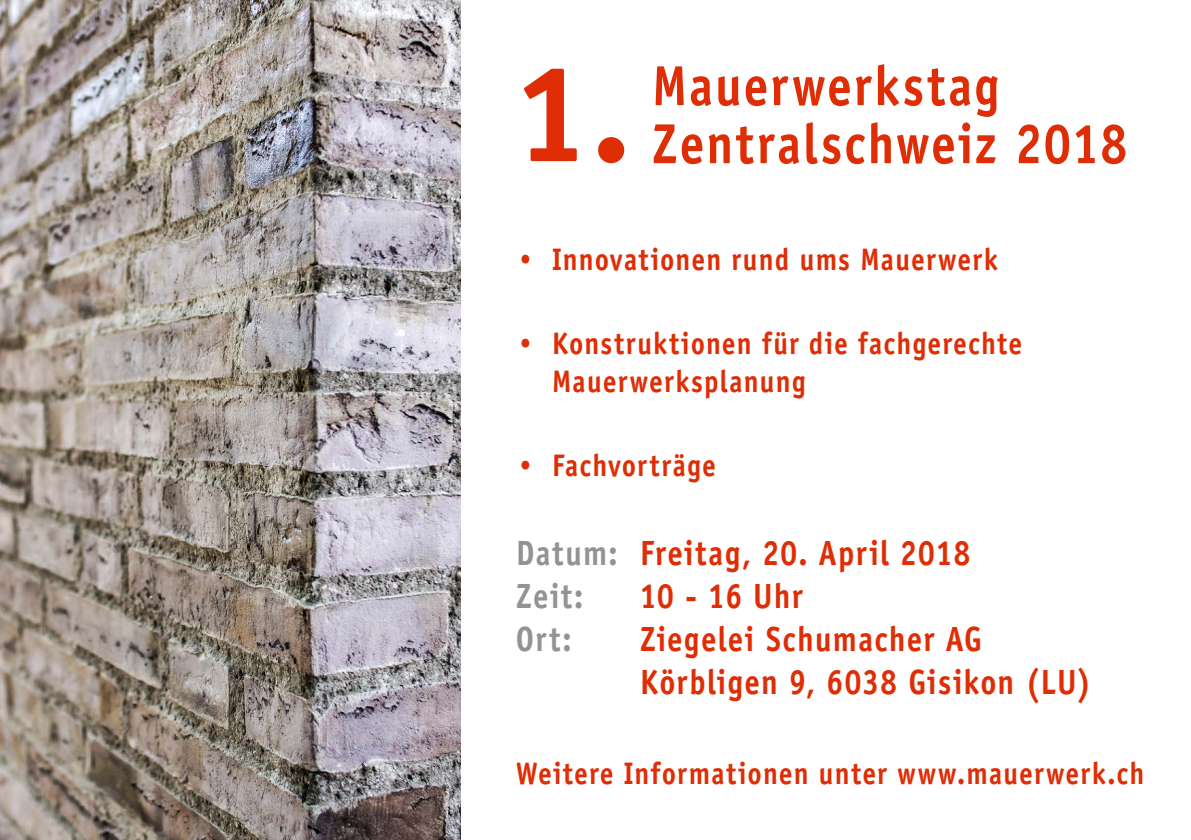
<style>
.page{position:relative;width:1191px;height:840px;background:#fff}
.page>*{position:absolute;margin:0;border:0;box-sizing:border-box;transform-origin:0 0}
.t1{font:700 142px "Officina Sans";color:#df2d05}
.t2{font:700 58px/58px "Officina Sans";letter-spacing:.045em;color:#df2d05;scale:.88 1}
.t3{font:700 36px/43.2px "Officina Sans";letter-spacing:.05em;color:#df2d05;scale:.88 1}
.t4{font:700 36px "Officina Sans";color:#919394;scale:.88 1}
.t5{font:700 32px/38.4px "Officina Sans";letter-spacing:.05em;color:#df2d05;scale:.88 1}
.s1{color:#919394}
</style>
<div class="page">
<img style="left:0;top:0;width:460px;height:839px">
<h1 class="t1" style="left:515px;top:28px;width:118px">1.</h1>
<h2 class="t2" style="left:652px;top:56px;width:541px">Mauerwerkstag<br>Zentralschweiz 2018</h2>
<p class="t5" style="left:516px;top:239px;width:548px">• Innovationen rund ums Mauerwerk</p>
<p class="t5" style="left:552px;top:323px;width:535px;text-indent:-36px">• Konstruktionen für die fachgerechte<br>Mauerwerksplanung</p>
<p class="t5" style="left:516px;top:445px;width:228px">• Fachvorträge</p>
<p class="t3" style="left:516px;top:530px;width:517px"><span class="s1">Datum:</span> Freitag, 20. April 2018<br><span class="s1">Zeit:</span></p>
<p class="t3" style="left:640px;top:573px;width:186px">10 - 16 Uhr</p>
<p class="t4" style="left:516px;top:617px;width:65px">Ort:</p>
<p class="t3" style="left:640px;top:616px;width:514px">Ziegelei Schumacher AG<br>Körbligen 9, 6038 Gisikon (LU)</p>
<p class="t5" style="left:516px;top:753px;width:715px">Weitere Informationen unter www.mauerwerk.ch</p>
</div>
